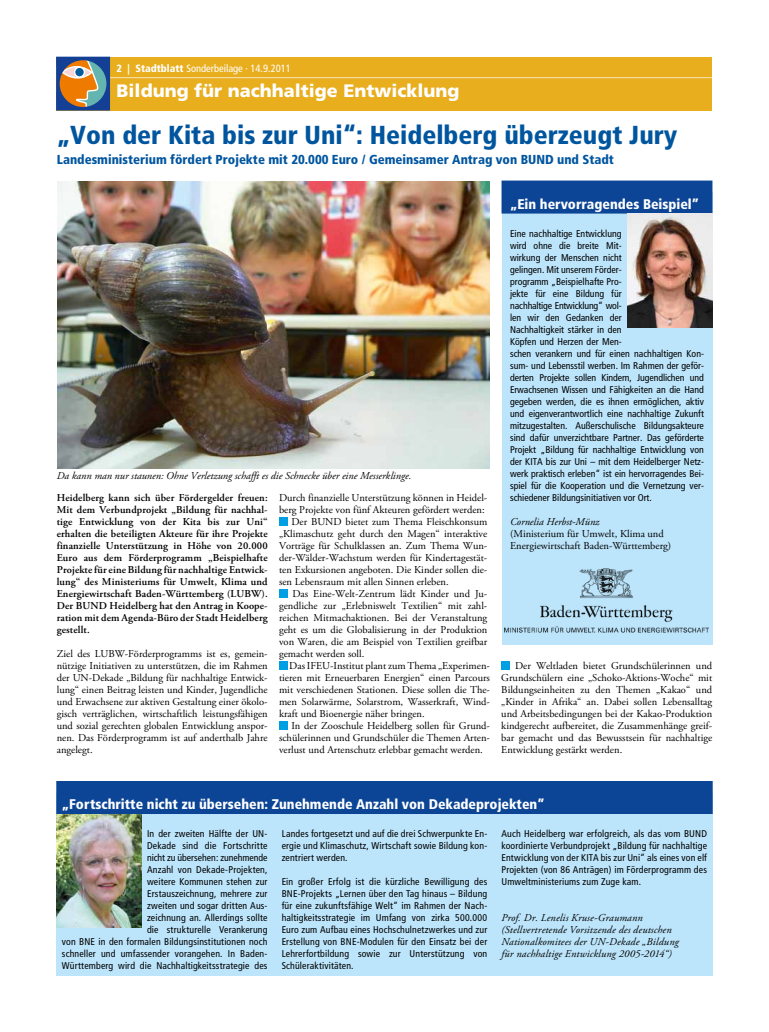
<style>
.page{position:relative;width:769px;height:1032px;background:#fff}
.page>*{position:absolute;margin:0;border:0;box-sizing:border-box;transform-origin:0 0}
.Überschrift_1{font:900 condensed 26px "Frutiger";color:#00559f}
.Paginierung_links{font:900 18px "Frutiger";color:#fff}
.Überschrift_Kasten{font:900 condensed 14px "Frutiger";color:#fff}
.Überschrift_2{font:900 condensed 13px "Frutiger";color:#00559f}
.Fließtext{font:10.5px/12px "Adobe Garamond Pro";color:#000;text-align:justify}
.Fließtext-2{font:600 10.5px/12px "Adobe Garamond Pro";letter-spacing:.01em;color:#000;text-align:justify}
.Name{font:italic 10.5px/12px "Adobe Garamond Pro";letter-spacing:.01em;color:#000}
.Paginierung_links-2{font:condensed 10.5px "Frutiger";color:#fff}
.Fließtext_Kasten{font:condensed 9.8px/12px "Frutiger";color:#000;text-align:justify}
.s1{font-weight:900}
</style>
<div class="page">
<div style="left:57px;top:57px;width:654px;height:54px;background:#e8ae1e"></div>
<hr style="left:57px;top:77px;width:654px;height:1px;background:#f9e6c2">
<svg style="left:56px;top:56px;width:54px;height:55px;background:#7f7873"></svg>
<svg style="left:75px;top:67px;width:9px;height:10px"></svg>
<div style="left:74px;top:67px;width:11px;height:11px;border:1px solid #fff;border-radius:50%"></div>
<div style="left:279px;top:517px;width:8px;height:9px;background:#009ee3"></div>
<div style="left:279px;top:589px;width:8px;height:9px;background:#009ee3"></div>
<div style="left:279px;top:661px;width:8px;height:9px;background:#009ee3"></div>
<div style="left:279px;top:721px;width:8px;height:9px;background:#009ee3"></div>
<div style="left:501px;top:661px;width:8px;height:9px;background:#009ee3"></div>
<div style="left:56px;top:793px;width:656px;height:182px;background:#bce4fa"></div>
<div style="left:56px;top:781px;width:656px;height:33px;background:#0c4595"></div>
<img style="left:56px;top:814px;width:85px;height:113px">
<img style="left:57px;top:181px;width:432px;height:287px">
<div style="left:501px;top:193px;width:211px;height:452px;background:#bce4fa"></div>
<div style="left:501px;top:181px;width:211px;height:33px;background:#0c4595"></div>
<img style="left:627px;top:214px;width:85px;height:114px">
<img style="left:504px;top:568px;width:204px;height:64px">
<p class="Paginierung_links-2" style="left:117px;top:62px;width:176px"><span class="s1">2 | Stadtblatt</span> Sonderbeilage · 14.9.2011</p>
<p class="Paginierung_links" style="left:117px;top:80px;width:344px">Bildung für nachhaltige Entwicklung</p>
<h1 class="Überschrift_1" style="left:57px;top:120px;width:622px">„Von der Kita bis zur Uni“: Heidelberg überzeugt Jury</h1>
<h2 class="Überschrift_2" style="left:57px;top:152px;width:558px">Landesministerium fördert Projekte mit 20.000 Euro / Gemeinsamer Antrag von BUND und Stadt</h2>
<h1 class="Überschrift_Kasten" style="left:510px;top:196px;width:190px">„Ein hervorragendes Beispiel”</h1>
<p class="Fließtext_Kasten" style="left:510px;top:227px;width:195px;text-align:left">Eine nachhaltige Entwicklung<br>wird ohne die breite Mit-<br>wirkung der Menschen nicht<br>gelingen. Mit unserem Förder-<br>programm „Beispielhafte Pro-<br>jekte für eine Bildung für<br>nachhaltige Entwicklung“ wol-<br>len wir den Gedanken der<br>Nachhaltigkeit stärker in den<br>Köpfen und Herzen der Men-<br>schen verankern und für einen nachhaltigen Kon&shy;sum- und Lebensstil werben. Im Rahmen der geför&shy;derten Projekte sollen Kindern, Jugendlichen und Erwachsenen Wissen und Fähigkeiten an die Hand gegeben werden, die es ihnen ermöglichen, aktiv und eigenverantwortlich eine nachhaltige Zukunft mitzugestalten. Außerschulische Bildungsakteure sind dafür unverzichtbare Partner. Das geförderte Projekt „Bildung für nachhaltige Entwicklung von der KITA bis zur Uni – mit dem Heidelberger Netz&shy;werk praktisch erleben“ ist ein hervorragendes Bei&shy;spiel für die Kooperation und die Vernetzung ver&shy;schiedener Bildungsinitiativen vor Ort.</p>
<p class="Name" style="left:510px;top:516px;width:91px">Cornelia Herbst-Münz</p>
<p class="Fließtext" style="left:510px;top:528px;width:163px">(Ministerium für Umwelt, Klima und<br>Energiewirtschaft Baden-Württemberg)</p>
<p class="Name" style="left:57px;top:470px;width:356px">Da kann man nur staunen: Ohne Verletzung schafft es die Schnecke über eine Messerklinge.</p>
<p class="Fließtext-2" style="left:57px;top:491px;width:212px">Heidelberg kann sich über Fördergelder freuen:<br>Mit dem Verbundprojekt „Bildung für nachhal&shy;tige Entwicklung von der Kita bis zur Uni“ erhalten die beteiligten Akteure für ihre Projekte finanzielle Unterstützung in Höhe von 20.000<br>Euro aus dem Förderprogramm „Beispielhafte Projekte für eine Bildung für nachhaltige Entwick&shy;lung“ des Ministeriums für Umwelt, Klima und Energiewirtschaft Baden-Württemberg (LUBW).<br>Der BUND Heidelberg hat den Antrag in Koope&shy;ration mit dem Agenda-Büro der Stadt Heidelberg gestellt.</p>
<p class="Fließtext" style="left:57px;top:648px;width:212px">Ziel des LUBW-Förderprogramms ist es, gemein&shy;nützige Initiativen zu unterstützen, die im Rahmen der UN-Dekade „Bildung für nachhaltige Entwick&shy;lung“ einen Beitrag leisten und Kinder, Jugendliche und Erwachsene zur aktiven Gestaltung einer ökolo&shy;gisch verträglichen, wirtschaftlich leistungsfähigen und sozial gerechten globalen Entwicklung anspor&shy;nen. Das Förderprogramm ist auf anderthalb Jahre angelegt.</p>
<p class="Fließtext" style="left:279px;top:492px;width:210px">Durch finanzielle Unterstützung können in Heidel-</p>
<p class="Fließtext" style="left:279px;top:504px;width:207px">berg Projekte von fünf Akteuren gefördert werden:</p>
<p class="Fließtext" style="left:291px;top:516px;width:197px">Der BUND bietet zum Thema Fleischkonsum</p>
<p class="Fließtext" style="left:279px;top:528px;width:210px">„Klimaschutz geht durch den Magen“ interaktive</p>
<p class="Fließtext" style="left:279px;top:540px;width:210px">Vorträge für Schulklassen an. Zum Thema Wun-</p>
<p class="Fließtext" style="left:279px;top:552px;width:210px">der-Wälder-Wachstum werden für Kindertagestät-</p>
<p class="Fließtext" style="left:279px;top:564px;width:210px">ten Exkursionen angeboten. Die Kinder sollen die-</p>
<p class="Fließtext" style="left:279px;top:576px;width:171px">sen Lebensraum mit allen Sinnen erleben.</p>
<p class="Fließtext" style="left:292px;top:588px;width:196px">Das Eine-Welt-Zentrum lädt Kinder und Ju-</p>
<p class="Fließtext" style="left:279px;top:600px;width:210px">gendliche zur „Erlebniswelt Textilien“ mit zahl-</p>
<p class="Fließtext" style="left:279px;top:612px;width:210px">reichen Mitmachaktionen. Bei der Veranstaltung</p>
<p class="Fließtext" style="left:279px;top:624px;width:210px">geht es um die Globalisierung in der Produktion</p>
<p class="Fließtext" style="left:279px;top:636px;width:210px">von Waren, die am Beispiel von Textilien greifbar</p>
<p class="Fließtext" style="left:279px;top:648px;width:87px">gemacht werden soll.</p>
<p class="Fließtext" style="left:289px;top:660px;width:202px">Das IFEU-Institut plant zum Thema „Experimen-</p>
<p class="Fließtext" style="left:501px;top:660px;width:212px;text-indent:14px">Der Weltladen bietet Grundschülerinnen und Grundschülern eine „Schoko-Aktions-Woche“ mit Bildungseinheiten zu den Themen „Kakao“ und „Kinder in Afrika“ an. Dabei sollen Lebensalltag und Arbeitsbedingungen bei der Kakao-Produktion kindgerecht aufbereitet, die Zusammenhänge greif&shy;bar gemacht und das Bewusstsein für nachhaltige Entwicklung gestärkt werden.</p>
<p class="Fließtext" style="left:279px;top:672px;width:212px">tieren mit Erneuerbaren Energien“ einen Parcours mit verschiedenen Stationen. Diese sollen die The&shy;men Solarwärme, Solarstrom, Wasserkraft, Wind&shy;kraft und Bioenergie näher bringen.</p>
<p class="Fließtext" style="left:279px;top:720px;width:212px;text-indent:12px">In der Zooschule Heidelberg sollen für Grund&shy;schülerinnen und Grundschüler die Themen Arten&shy;verlust und Artenschutz erlebbar gemacht werden.</p>
<h1 class="Überschrift_Kasten" style="left:62px;top:796px;width:484px">„Fortschritte nicht zu übersehen: Zunehmende Anzahl von Dekadeprojekten”</h1>
<p class="Fließtext_Kasten" style="left:62px;top:827px;width:207px;text-align:right">In der zweiten Hälfte der UN-<br>Dekade sind die Fortschritte<br>nicht zu übersehen: zunehmende<br>Anzahl von Dekade-Projekten,<br>weitere Kommunen stehen zur<br>Erstauszeichnung, mehrere zur<br>zweiten und sogar dritten Aus-<br>zeichnung an. Allerdings sollte<br>die strukturelle Verankerung<br>von BNE in den formalen Bildungsinstitutionen noch schneller und umfassender vorangehen. In Baden-Württemberg wird die Nachhaltigkeitsstrategie des</p>
<p class="Fließtext_Kasten" style="left:281px;top:827px;width:207px">Landes fortgesetzt und auf die drei Schwerpunkte En&shy;ergie und Klimaschutz, Wirtschaft sowie Bildung kon&shy;zentriert werden.</p>
<p class="Fließtext_Kasten" style="left:501px;top:827px;width:207px">Auch Heidelberg war erfolgreich, als das vom BUND koordinierte Verbundprojekt „Bildung für nachhaltige Entwicklung von der KITA bis zur Uni“ als eines von elf Projekten (von 86 Anträgen) im Förderprogramm des Umweltministeriums zum Zuge kam.</p>
<p class="Name" style="left:501px;top:912px;width:143px">Prof. Dr. Lenelis Kruse-Graumann</p>
<p class="Name" style="left:501px;top:924px;width:179px">(Stellvertretende Vorsitzende des deutschen<br>Nationalkomitees der UN-Dekade „Bildung für nachhaltige Entwicklung 2005-2014“)</p>
<p class="Fließtext_Kasten" style="left:281px;top:875px;width:207px">Ein großer Erfolg ist die kürzliche Bewilligung des BNE-Projekts „Lernen über den Tag hinaus – Bildung für eine zukunftsfähige Welt“ im Rahmen der Nach&shy;haltigkeitsstrategie im Umfang von zirka 500.000<br>Euro zum Aufbau eines Hochschulnetzwerkes und zur Erstellung von BNE-Modulen für den Einsatz bei der Lehrerfortbildung sowie zur Unterstützung von Schüleraktivitäten.</p>
</div>
